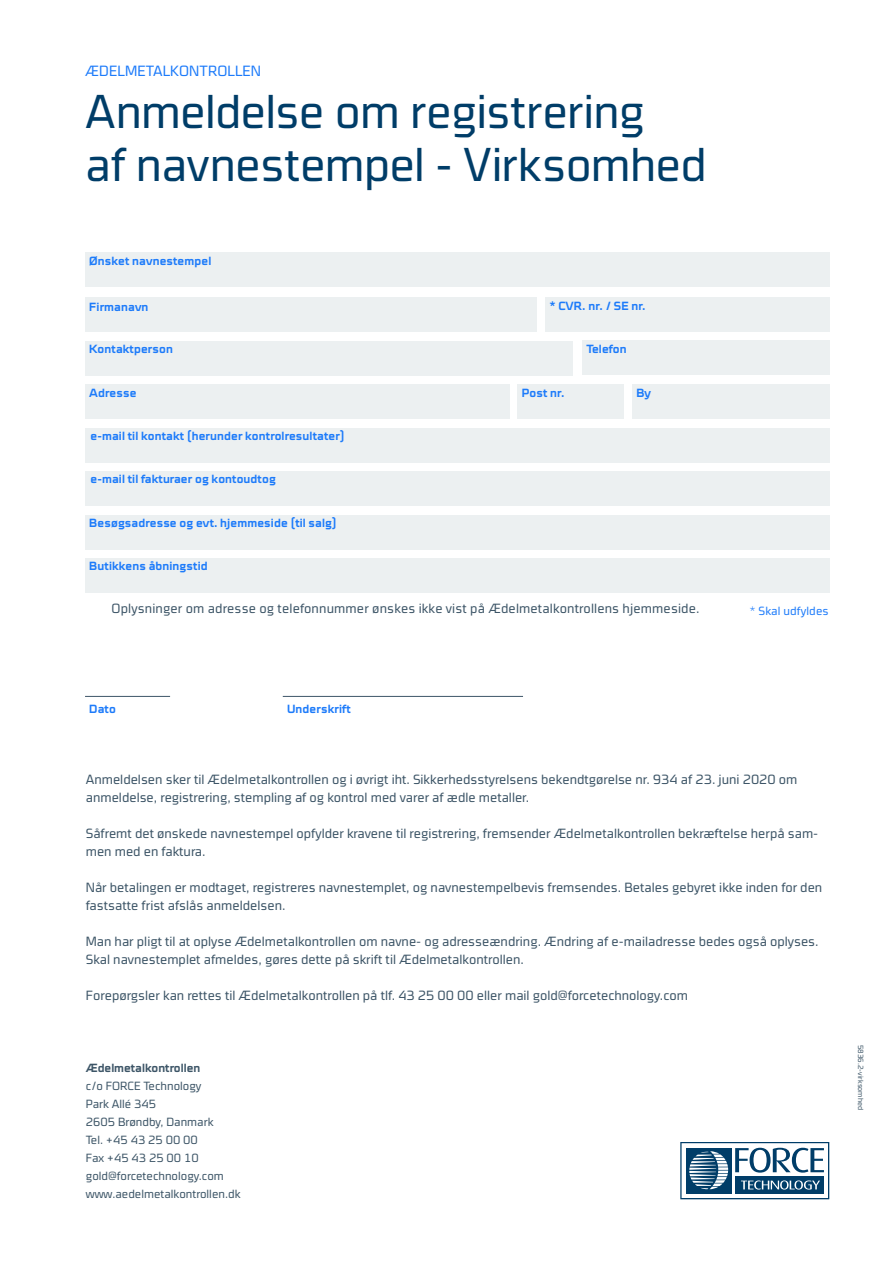
<style>
.page{position:relative;width:893px;height:1263px;background:#fff}
.page>*{position:absolute;margin:0;border:0;box-sizing:border-box;transform-origin:0 0}
.t1{font:300 condensed 48px/52.5px "Cube OT";letter-spacing:-.02em;color:#003d68}
.t2{font:300 condensed 15px "Cube OT";letter-spacing:.01em;color:#1d7bfa}
.t3{font:300 condensed 13.5px/18px "Cube OT";color:#3d5567}
.t4{font:700 12px "Cube OT";letter-spacing:.01em;color:#1d7bfa}
.t5{font:300 condensed 12px/18px "Cube OT";color:#3d5567}
.t6{font:700 12px "Cube OT";color:#3d5567}
.t7{font:300 condensed 12px "Cube OT";letter-spacing:.01em;color:#1d7bfa}
.t8{font:300 condensed 7.5px "Cube OT";color:#3d5567}
</style>
<div class="page">
<svg style="left:680px;top:1142px;width:149px;height:57px"></svg>
<div style="left:85px;top:298px;width:452px;height:34px;background:#ecf0f1"></div>
<div style="left:85px;top:252px;width:744px;height:34px;background:#ecf0f1"></div>
<div style="left:85px;top:341px;width:488px;height:34px;background:#ecf0f1"></div>
<div style="left:85px;top:385px;width:424px;height:34px;background:#ecf0f1"></div>
<div style="left:517px;top:385px;width:107px;height:34px;background:#ecf0f1"></div>
<div style="left:632px;top:385px;width:197px;height:34px;background:#ecf0f1"></div>
<div style="left:85px;top:515px;width:744px;height:34px;background:#ecf0f1"></div>
<div style="left:85px;top:558px;width:744px;height:35px;background:#ecf0f1"></div>
<div style="left:85px;top:428px;width:744px;height:34px;background:#ecf0f1"></div>
<div style="left:85px;top:472px;width:744px;height:34px;background:#ecf0f1"></div>
<div style="left:545px;top:298px;width:284px;height:34px;background:#ecf0f1"></div>
<div style="left:582px;top:340px;width:247px;height:34px;background:#ecf0f1"></div>
<hr style="left:283px;top:696px;width:240px;height:1px;background:#3d5567">
<hr style="left:85px;top:696px;width:85px;height:1px;background:#3d5567">
<p class="t2" style="left:85px;top:62px;width:178px">ÆDELMETALKONTROLLEN</p>
<h1 class="t1" style="left:85px;top:85px;width:623px">Anmeldelse om registrering<br>af navnestempel - Virksomhed</h1>
<p class="t4" style="left:89px;top:254px;width:124px">Ønsket navnestempel</p>
<p class="t4" style="left:89px;top:299px;width:61px">Firmanavn</p>
<p class="t4" style="left:549px;top:299px;width:98px">* CVR. nr. / SE nr.</p>
<p class="t4" style="left:89px;top:342px;width:85px">Kontaktperson</p>
<p class="t4" style="left:586px;top:342px;width:42px">Telefon</p>
<p class="t4" style="left:89px;top:385px;width:49px">Adresse</p>
<p class="t4" style="left:522px;top:386px;width:44px">Post nr.</p>
<p class="t4" style="left:636px;top:385px;width:16px">By</p>
<p class="t4" style="left:91px;top:429px;width:256px">e-mail til kontakt (herunder kontrolresultater)</p>
<p class="t4" style="left:91px;top:472px;width:187px">e-mail til fakturaer og kontoudtog</p>
<p class="t4" style="left:89px;top:516px;width:249px">Besøgsadresse og evt. hjemmeside (til salg)</p>
<p class="t4" style="left:89px;top:559px;width:120px">Butikkens åbningstid</p>
<p class="t3" style="left:112px;top:599px;width:589px">Oplysninger om adresse og telefonnummer ønskes ikke vist på Ædelmetalkontrollens hjemmeside.</p>
<p class="t7" style="left:749px;top:604px;width:81px">* Skal udfyldes</p>
<p class="t4" style="left:89px;top:702px;width:28px">Dato</p>
<p class="t4" style="left:287px;top:702px;width:65px">Underskrift</p>
<p class="t3" style="left:86px;top:770px;width:713px">Anmeldelsen sker til Ædelmetalkontrollen og i øvrigt iht. Sikkerhedsstyrelsens bekendtgørelse nr. 934 af 23. juni 2020 om anmeldelse, registrering, stempling af og kontrol med varer af ædle metaller.</p>
<p class="t3" style="left:86px;top:824px;width:734px">Såfremt det ønskede navnestempel opfylder kravene til registrering, fremsender Ædelmetalkontrollen bekræftelse herpå sam&shy;men med en faktura.</p>
<p class="t3" style="left:86px;top:878px;width:738px">Når betalingen er modtaget, registreres navnestemplet, og navnestempelbevis fremsendes. Betales gebyret ikke inden for den fastsatte frist afslås anmeldelsen.</p>
<p class="t3" style="left:86px;top:932px;width:734px">Man har pligt til at oplyse Ædelmetalkontrollen om navne- og adresseændring. Ændring af e-mailadresse bedes også oplyses.<br>Skal navnestemplet afmeldes, gøres dette på skrift til Ædelmetalkontrollen.</p>
<p class="t3" style="left:86px;top:986px;width:604px">Forepørgsler kan rettes til Ædelmetalkontrollen på tlf. 43 25 00 00 eller mail gold@forcetechnology.com</p>
<p class="t6" style="left:86px;top:1061px;width:116px">Ædelmetalkontrollen</p>
<p class="t5" style="left:86px;top:1077px;width:156px">c/o FORCE Technology<br>Park Allé 345<br>2605 Brøndby, Danmark<br>Tel. +45 43 25 00 00<br>Fax +45 43 25 00 10 gold@forcetechnology.com www.aedelmetalkontrollen.dk</p>
<p class="t8" style="left:865px;top:1044px;width:67px;rotate:90deg">5836.2-virksomhed</p>
</div>
